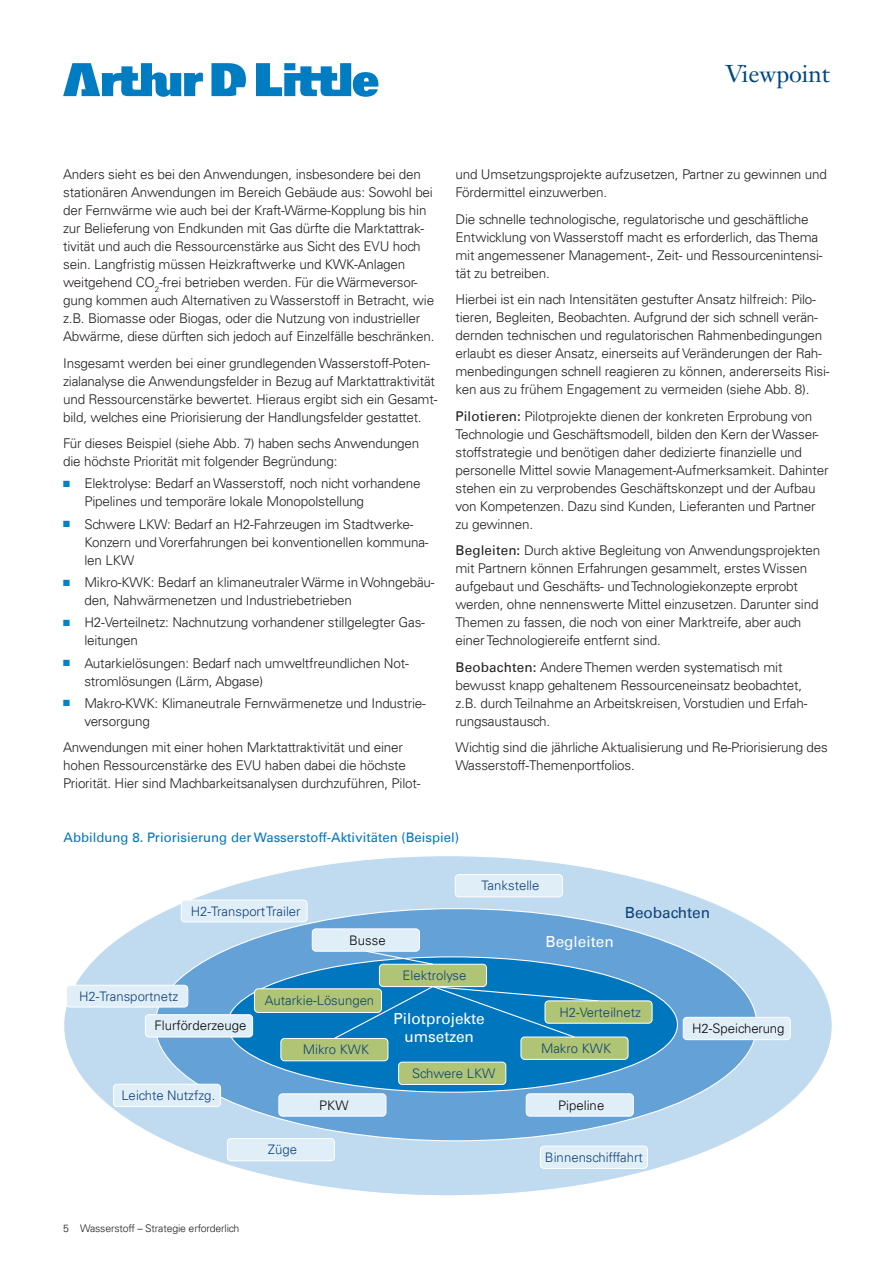
<style>
.page{position:relative;width:893px;height:1263px;background:#fff}
.page>*{position:absolute;margin:0;border:0;box-sizing:border-box;transform-origin:0 0}
.t1{font:24px "Janson Text LT";letter-spacing:-.005em;color:#004684}
.t2{font:15.3px/18.5px "Univers";color:#fff;text-align:center}
.t3{font:15.3px "Univers";color:#104276}
.t4{font:300 13.5px/18px "Univers LT";letter-spacing:-.015em;color:#231f20}
.t5{font:300 13.2px "Univers LT";color:#104276}
.t6{font:13.2px "Univers";color:#0076be}
.t7{font:300 13.2px "Univers LT";color:#060504}
.t8{font:300 10.5px "Univers LT";letter-spacing:-.015em;color:#231f20}
.s1{color:#0581c5}
.s2{font-weight:400}
</style>
<div class="page">
<svg style="left:63px;top:63px;width:315px;height:34px"></svg>
<div style="left:64px;top:856px;width:768px;height:340px;background:#c0daf0;border-radius:50%"></div>
<div style="left:540px;top:1146px;width:107px;height:22px;background:#e0eef8;border-radius:4px"></div>
<div style="left:540px;top:1146px;width:108px;height:23px;border:1px solid #fff;border-radius:4px"></div>
<div style="left:227px;top:1138px;width:107px;height:23px;background:#e0eef8;border-radius:4px"></div>
<div style="left:227px;top:1138px;width:108px;height:23px;border:1px solid #fff;border-radius:4px"></div>
<div style="left:455px;top:874px;width:107px;height:23px;background:#e0eef8;border-radius:4px"></div>
<div style="left:455px;top:874px;width:108px;height:23px;border:1px solid #fff;border-radius:4px"></div>
<div style="left:155px;top:909px;width:602px;height:232px;background:#64a1d6;border-radius:50%"></div>
<div style="left:227px;top:957px;width:450px;height:135px;background:#0076be;border-radius:50%"></div>
<div style="left:281px;top:1038px;width:107px;height:23px;background:#afc475;border-radius:4px"></div>
<div style="left:280px;top:1038px;width:108px;height:23px;border:1px solid #fff;border-radius:4px"></div>
<div style="left:379px;top:964px;width:107px;height:22px;background:#afc475;border-radius:4px"></div>
<div style="left:379px;top:964px;width:108px;height:23px;border:1px solid #fff;border-radius:4px"></div>
<div style="left:521px;top:1037px;width:107px;height:22px;background:#afc475;border-radius:4px"></div>
<div style="left:520px;top:1036px;width:108px;height:24px;border:1px solid #fff;border-radius:4px"></div>
<div style="left:254px;top:989px;width:127px;height:23px;background:#afc475;border-radius:4px"></div>
<div style="left:254px;top:988px;width:128px;height:25px;border:1px solid #fff;border-radius:4px"></div>
<div style="left:145px;top:1015px;width:108px;height:22px;background:#e0eef8;border-radius:4px"></div>
<div style="left:145px;top:1014px;width:108px;height:23px;border:1px solid #fff;border-radius:4px"></div>
<div style="left:683px;top:1017px;width:107px;height:23px;background:#e0eef8;border-radius:4px"></div>
<div style="left:683px;top:1017px;width:108px;height:23px;border:1px solid #fff;border-radius:4px"></div>
<div style="left:279px;top:1094px;width:107px;height:22px;background:#e0eef8;border-radius:4px"></div>
<div style="left:278px;top:1093px;width:108px;height:23px;border:1px solid #fff;border-radius:4px"></div>
<div style="left:526px;top:1094px;width:107px;height:22px;background:#e0eef8;border-radius:4px"></div>
<div style="left:526px;top:1093px;width:108px;height:23px;border:1px solid #fff;border-radius:4px"></div>
<div style="left:312px;top:929px;width:107px;height:22px;background:#e0eef8;border-radius:4px"></div>
<div style="left:312px;top:928px;width:108px;height:24px;border:1px solid #fff;border-radius:4px"></div>
<svg style="left:365px;top:950px;width:69px;height:15px"></svg>
<svg style="left:333px;top:985px;width:267px;height:55px"></svg>
<div style="left:399px;top:1062px;width:107px;height:22px;background:#afc475;border-radius:4px"></div>
<div style="left:398px;top:1062px;width:108px;height:23px;border:1px solid #fff;border-radius:4px"></div>
<div style="left:113px;top:1084px;width:108px;height:22px;background:#e0eef8;border-radius:4px"></div>
<div style="left:113px;top:1084px;width:108px;height:23px;border:1px solid #fff;border-radius:4px"></div>
<div style="left:67px;top:985px;width:121px;height:22px;background:#e0eef8;border-radius:4px"></div>
<div style="left:66px;top:985px;width:122px;height:22px;border:1px solid #fff;border-radius:4px"></div>
<div style="left:181px;top:900px;width:126px;height:22px;background:#e0eef8;border-radius:4px"></div>
<div style="left:181px;top:900px;width:127px;height:22px;border:1px solid #fff;border-radius:4px"></div>
<div style="left:545px;top:1001px;width:107px;height:22px;background:#afc475;border-radius:4px"></div>
<div style="left:545px;top:1000px;width:107px;height:24px;border:1px solid #fff;border-radius:4px"></div>
<h1 class="t1" style="left:725px;top:58px;width:106px">Viewpoint</h1>
<p class="t4" style="left:63px;top:165px;width:373px">Anders sieht es bei den Anwendungen, insbesondere bei den stationären Anwendungen im Bereich Gebäude aus: Sowohl bei der Fernwärme wie auch bei der Kraft-Wärme-Kopplung bis hin zur Belieferung von Endkunden mit Gas dürfte die Marktattrak&shy;tivität und auch die Ressourcenstärke aus Sicht des EVU hoch sein. Langfristig müssen Heizkraftwerke und KWK-Anlagen weitgehend CO<sub>2</sub>-frei betrieben werden. Für die Wärmeversor&shy;gung kommen auch Alternativen zu Wasserstoff in Betracht, wie z.B. Biomasse oder Biogas, oder die Nutzung von industrieller Abwärme, diese dürften sich jedoch auf Einzelfälle beschränken.</p>
<p class="t4" style="left:63px;top:354px;width:376px">Insgesamt werden bei einer grundlegenden Wasserstoff-Poten&shy;zialanalyse die Anwendungsfelder in Bezug auf Marktattraktivität und Ressourcenstärke bewertet. Hieraus ergibt sich ein Gesamt&shy;bild, welches eine Priorisierung der Handlungsfelder gestattet.</p>
<p class="t4" style="left:63px;top:434px;width:358px">Für dieses Beispiel (siehe Abb. 7) haben sechs Anwendungen die höchste Priorität mit folgender Begründung:</p>
<p class="t4" style="left:84px;top:475px;width:338px;text-indent:-21px"><span class="s1">■</span> Elektrolyse: Bedarf an Wasserstoff, noch nicht vorhandene<br>Pipelines und temporäre lokale Monopolstellung</p>
<p class="t4" style="left:84px;top:515px;width:346px;text-indent:-21px"><span class="s1">■</span> Schwere LKW: Bedarf an H2-Fahrzeugen im Stadtwerke-<br>Konzern und Vorerfahrungen bei konventionellen kommuna&shy;len LKW</p>
<p class="t4" style="left:84px;top:573px;width:352px;text-indent:-21px"><span class="s1">■</span> Mikro-KWK: Bedarf an klimaneutraler Wärme in Wohngebäu&shy;den, Nahwärmenetzen und Industriebetrieben</p>
<p class="t4" style="left:84px;top:613px;width:342px;text-indent:-21px"><span class="s1">■</span> H2-Verteilnetz: Nachnutzung vorhandener stillgelegter Gas&shy;leitungen</p>
<p class="t4" style="left:84px;top:654px;width:326px;text-indent:-21px"><span class="s1">■</span> Autarkielösungen: Bedarf nach umweltfreundlichen Not&shy;stromlösungen (Lärm, Abgase)</p>
<p class="t4" style="left:84px;top:694px;width:343px;text-indent:-21px"><span class="s1">■</span> Makro-KWK: Klimaneutrale Fernwärmenetze und Industrie&shy;versorgung</p>
<p class="t4" style="left:63px;top:738px;width:359px">Anwendungen mit einer hohen Marktattraktivität und einer hohen Ressourcenstärke des EVU haben dabei die höchste<br>Priorität. Hier sind Machbarkeitsanalysen durchzuführen, Pilot-</p>
<p class="t4" style="left:455px;top:165px;width:373px">und Umsetzungsprojekte aufzusetzen, Partner zu gewinnen und<br>Fördermittel einzuwerben.</p>
<p class="t4" style="left:455px;top:210px;width:369px">Die schnelle technologische, regulatorische und geschäftliche Entwicklung von Wasserstoff macht es erforderlich, das Thema mit angemessener Management-, Zeit- und Ressourcenintensi&shy;tät zu betreiben.</p>
<p class="t4" style="left:455px;top:290px;width:376px">Hierbei ist ein nach Intensitäten gestufter Ansatz hilfreich: Pilo&shy;tieren, Begleiten, Beobachten. Aufgrund der sich schnell verän&shy;dernden technischen und regulatorischen Rahmenbedingungen erlaubt es dieser Ansatz, einerseits auf Veränderungen der Rah&shy;menbedingungen schnell reagieren zu können, andererseits Risi&shy;ken aus zu frühem Engagement zu vermeiden (siehe Abb. 8).</p>
<p class="t4" style="left:455px;top:407px;width:375px"><span class="s2">Pilotieren:</span> Pilotprojekte dienen der konkreten Erprobung von Technologie und Geschäftsmodell, bilden den Kern der Wasser&shy;stoffstrategie und benötigen daher dedizierte finanzielle und personelle Mittel sowie Management-Aufmerksamkeit. Dahinter stehen ein zu verprobendes Geschäftskonzept und der Aufbau von Kompetenzen. Dazu sind Kunden, Lieferanten und Partner zu gewinnen.</p>
<p class="t4" style="left:455px;top:541px;width:366px"><span class="s2">Begleiten:</span> Durch aktive Begleitung von Anwendungsprojekten mit Partnern können Erfahrungen gesammelt, erstes Wissen aufgebaut und Geschäfts- und Technologiekonzepte erprobt werden, ohne nennenswerte Mittel einzusetzen. Darunter sind Themen zu fassen, die noch von einer Marktreife, aber auch einer Technologiereife entfernt sind.</p>
<p class="t4" style="left:455px;top:658px;width:354px"><span class="s2">Beobachten:</span> Andere Themen werden systematisch mit bewusst knapp gehaltenem Ressourceneinsatz beobachtet, z.B. durch Teilnahme an Arbeitskreisen, Vorstudien und Erfah&shy;rungsaustausch.</p>
<p class="t4" style="left:455px;top:738px;width:374px">Wichtig sind die jährliche Aktualisierung und Re-Priorisierung des<br>Wasserstoff-Themenportfolios.</p>
<p class="t6" style="left:64px;top:829px;width:397px">Abbildung 8. Priorisierung der Wasserstoff-Aktivitäten (Beispiel)</p>
<p class="t5" style="left:191px;top:903px;width:111px">H2-TransportTrailer</p>
<p class="t7" style="left:349px;top:932px;width:38px">Busse</p>
<p class="t5" style="left:403px;top:967px;width:65px">Elektrolyse</p>
<p class="t5" style="left:481px;top:878px;width:60px">Tankstelle</p>
<p class="t2" style="left:545px;top:932px;width:70px">Begleiten</p>
<p class="t3" style="left:625px;top:903px;width:87px">Beobachten</p>
<p class="t5" style="left:79px;top:988px;width:101px">H2-Transportnetz</p>
<p class="t7" style="left:154px;top:1018px;width:94px">Flurförderzeuge</p>
<p class="t5" style="left:122px;top:1087px;width:95px">Leichte Nutzfzg.</p>
<p class="t5" style="left:265px;top:992px;width:111px">Autarkie-Lösungen</p>
<p class="t5" style="left:303px;top:1041px;width:68px">Mikro KWK</p>
<p class="t2" style="left:394px;top:1009px;width:93px">Pilotprojekte umsetzen</p>
<p class="t5" style="left:412px;top:1065px;width:85px">Schwere LKW</p>
<p class="t5" style="left:559px;top:1004px;width:83px">H2-Verteilnetz</p>
<p class="t5" style="left:541px;top:1040px;width:72px">Makro KWK</p>
<p class="t5" style="left:268px;top:1141px;width:31px">Züge</p>
<p class="t7" style="left:319px;top:1097px;width:31px">PKW</p>
<p class="t7" style="left:558px;top:1097px;width:48px">Pipeline</p>
<p class="t5" style="left:545px;top:1149px;width:99px">Binnenschifffahrt</p>
<p class="t8" style="left:63px;top:1222px;width:178px">5 Wasserstoff – Strategie erforderlich</p>
<p class="t7" style="left:692px;top:1020px;width:94px">H2-Speicherung</p>
</div>
